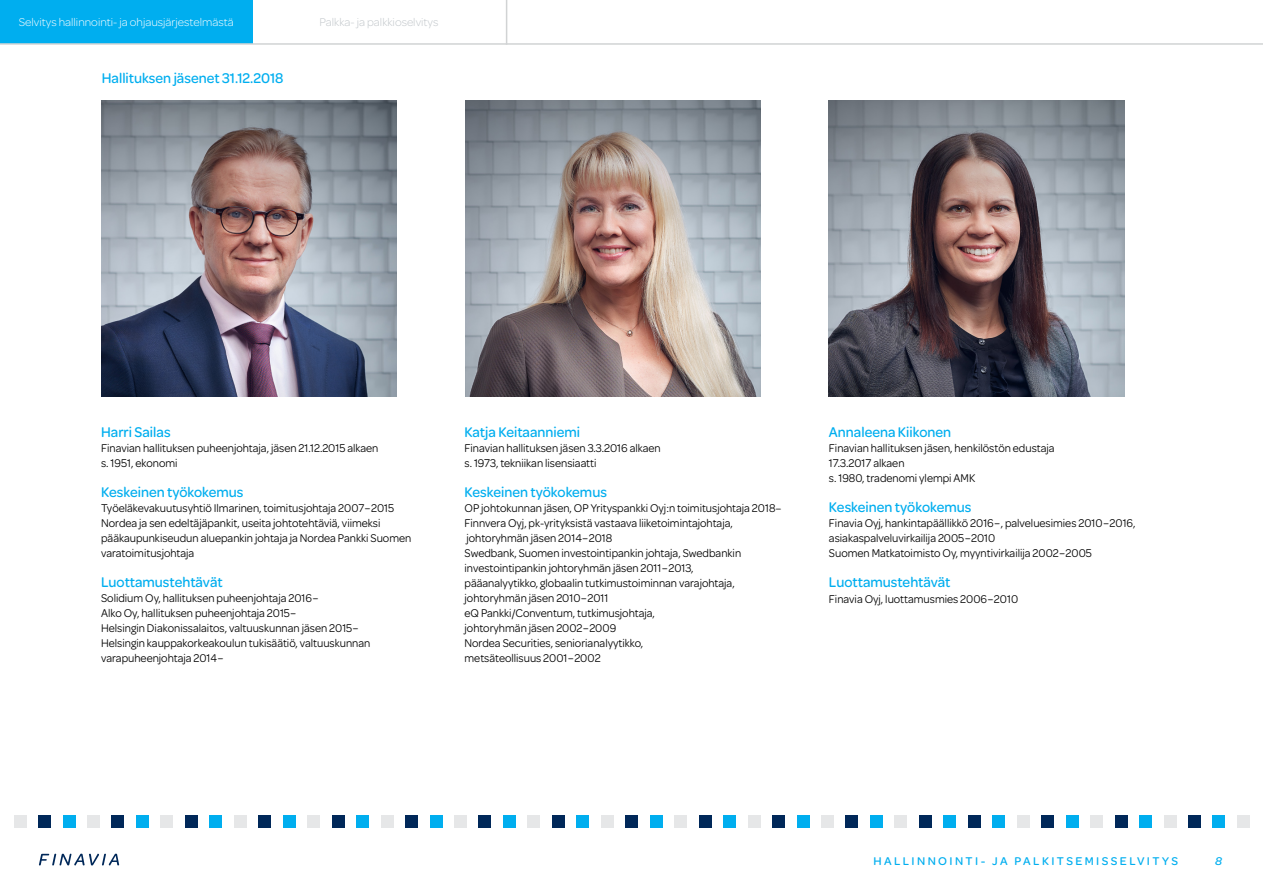
<style>
.page{position:relative;width:1263px;height:893px;background:#fff}
.page>*{position:absolute;margin:0;border:0;box-sizing:border-box;transform-origin:0 0}
.t1{font:500 15px "Omnes";color:#00aeef;scale:.95 1}
.t2{font:12px/15px "Omnes";color:#000;scale:.95 1}
.t3{font:300 12px "Omnes";color:#fff}
.t4{font:500 12px "Omnes";letter-spacing:.2em;color:#00aeef}
.t5{font:300 12px "Omnes";color:#c1c6ca}
.t6{font:italic 500 12px "Omnes";color:#00aeef}
</style>
<div class="page">
<svg style="left:39px;top:854px;width:80px;height:11px"></svg>
<div style="left:63px;top:816px;width:12px;height:12px;background:#00aeef"></div>
<div style="left:136px;top:816px;width:13px;height:12px;background:#00aeef"></div>
<div style="left:210px;top:816px;width:12px;height:12px;background:#00aeef"></div>
<div style="left:283px;top:816px;width:12px;height:12px;background:#00aeef"></div>
<div style="left:356px;top:816px;width:13px;height:12px;background:#00aeef"></div>
<div style="left:430px;top:816px;width:12px;height:12px;background:#00aeef"></div>
<div style="left:503px;top:816px;width:12px;height:12px;background:#00aeef"></div>
<div style="left:577px;top:816px;width:12px;height:12px;background:#00aeef"></div>
<div style="left:650px;top:816px;width:12px;height:12px;background:#00aeef"></div>
<div style="left:993px;top:816px;width:12px;height:12px;background:#00aeef"></div>
<div style="left:723px;top:816px;width:13px;height:12px;background:#00aeef"></div>
<div style="left:1066px;top:816px;width:12px;height:12px;background:#00aeef"></div>
<div style="left:797px;top:816px;width:12px;height:12px;background:#00aeef"></div>
<div style="left:1139px;top:816px;width:13px;height:12px;background:#00aeef"></div>
<div style="left:870px;top:816px;width:12px;height:12px;background:#00aeef"></div>
<div style="left:1213px;top:816px;width:12px;height:12px;background:#00aeef"></div>
<div style="left:944px;top:816px;width:12px;height:12px;background:#00aeef"></div>
<div style="left:112px;top:816px;width:12px;height:12px;background:#002859"></div>
<div style="left:38px;top:816px;width:13px;height:12px;background:#002859"></div>
<div style="left:185px;top:816px;width:12px;height:12px;background:#002859"></div>
<div style="left:259px;top:816px;width:12px;height:12px;background:#002859"></div>
<div style="left:332px;top:816px;width:12px;height:12px;background:#002859"></div>
<div style="left:405px;top:816px;width:13px;height:12px;background:#002859"></div>
<div style="left:479px;top:816px;width:12px;height:12px;background:#002859"></div>
<div style="left:552px;top:816px;width:12px;height:12px;background:#002859"></div>
<div style="left:626px;top:816px;width:12px;height:12px;background:#002859"></div>
<div style="left:968px;top:816px;width:12px;height:12px;background:#002859"></div>
<div style="left:699px;top:816px;width:12px;height:12px;background:#002859"></div>
<div style="left:1041px;top:816px;width:13px;height:12px;background:#002859"></div>
<div style="left:772px;top:816px;width:13px;height:12px;background:#002859"></div>
<div style="left:1115px;top:816px;width:12px;height:12px;background:#002859"></div>
<div style="left:846px;top:816px;width:12px;height:12px;background:#002859"></div>
<div style="left:1188px;top:816px;width:12px;height:12px;background:#002859"></div>
<div style="left:919px;top:816px;width:12px;height:12px;background:#002859"></div>
<div style="left:87px;top:816px;width:13px;height:12px;background:#e6e7e8"></div>
<div style="left:14px;top:816px;width:12px;height:12px;background:#e6e7e8"></div>
<div style="left:161px;top:816px;width:12px;height:12px;background:#e6e7e8"></div>
<div style="left:234px;top:816px;width:12px;height:12px;background:#e6e7e8"></div>
<div style="left:308px;top:816px;width:12px;height:12px;background:#e6e7e8"></div>
<div style="left:381px;top:816px;width:12px;height:12px;background:#e6e7e8"></div>
<div style="left:454px;top:816px;width:13px;height:12px;background:#e6e7e8"></div>
<div style="left:528px;top:816px;width:12px;height:12px;background:#e6e7e8"></div>
<div style="left:601px;top:816px;width:12px;height:12px;background:#e6e7e8"></div>
<div style="left:674px;top:816px;width:13px;height:12px;background:#e6e7e8"></div>
<div style="left:1017px;top:816px;width:12px;height:12px;background:#e6e7e8"></div>
<div style="left:748px;top:816px;width:12px;height:12px;background:#e6e7e8"></div>
<div style="left:1090px;top:816px;width:13px;height:12px;background:#e6e7e8"></div>
<div style="left:821px;top:816px;width:12px;height:12px;background:#e6e7e8"></div>
<div style="left:1164px;top:816px;width:12px;height:12px;background:#e6e7e8"></div>
<div style="left:895px;top:816px;width:12px;height:12px;background:#e6e7e8"></div>
<div style="left:1237px;top:816px;width:12px;height:12px;background:#e6e7e8"></div>
<img style="left:101px;top:100px;width:296px;height:296px">
<img style="left:465px;top:100px;width:296px;height:296px">
<img style="left:829px;top:100px;width:295px;height:296px">
<div style="left:0;top:0;width:253px;height:43px;background:#00aeef"></div>
<hr style="left:0;top:43px;width:1263px;height:2px;background:#d1d3d4">
<hr style="left:506px;top:0;width:1px;height:45px;background:#d1d3d4">
<p class="t3" style="left:19px;top:14px;width:216px">Selvitys hallinnointi- ja ohjausjärjestelmästä</p>
<p class="t5" style="left:319px;top:14px;width:120px">Palkka- ja palkkioselvitys</p>
<p class="t1" style="left:102px;top:67px;width:193px">Hallituksen jäsenet 31.12.2018</p>
<p class="t1" style="left:101px;top:422px;width:75px">Harri Sailas</p>
<p class="t2" style="left:101px;top:440px;width:293px">Finavian hallituksen puheenjohtaja, jäsen 21.12.2015 alkaen s. 1951, ekonomi</p>
<p class="t1" style="left:101px;top:482px;width:151px">Keskeinen työkokemus</p>
<p class="t2" style="left:101px;top:500px;width:328px">Työeläkevakuutusyhtiö Ilmarinen, toimitusjohtaja 2007−2015<br>Nordea ja sen edeltäjäpankit, useita johtotehtäviä, viimeksi pääkaupunkiseudun aluepankin johtaja ja Nordea Pankki Suomen varatoimitusjohtaja</p>
<p class="t1" style="left:101px;top:572px;width:129px">Luottamustehtävät</p>
<p class="t2" style="left:101px;top:590px;width:285px">Solidium Oy, hallituksen puheenjohtaja 2016−<br>Alko Oy, hallituksen puheenjohtaja 2015−<br>Helsingin Diakonissalaitos, valtuuskunnan jäsen 2015− Helsingin kauppakorkeakoulun tukisäätiö, valtuuskunnan varapuheenjohtaja 2014−</p>
<p class="t1" style="left:464px;top:422px;width:123px">Katja Keitaanniemi</p>
<p class="t2" style="left:464px;top:440px;width:208px">Finavian hallituksen jäsen 3.3.2016 alkaen s. 1973, tekniikan lisensiaatti</p>
<p class="t1" style="left:464px;top:482px;width:151px">Keskeinen työkokemus</p>
<p class="t2" style="left:464px;top:500px;width:335px">OP johtokunnan jäsen, OP Yrityspankki Oyj:n toimitusjohtaja 2018– Finnvera Oyj, pk-yrityksistä vastaava liiketoimintajohtaja, johtoryhmän jäsen 2014−2018<br>Swedbank, Suomen investointipankin johtaja, Swedbankin investointipankin johtoryhmän jäsen 2011−2013,<br>pääanalyytikko, globaalin tutkimustoiminnan varajohtaja, johtoryhmän jäsen 2010−2011<br>eQ Pankki/Conventum, tutkimusjohtaja,<br>johtoryhmän jäsen 2002−2009<br>Nordea Securities, seniorianalyytikko,<br>metsäteollisuus 2001−2002</p>
<p class="t1" style="left:829px;top:422px;width:130px">Annaleena Kiikonen</p>
<p class="t2" style="left:829px;top:440px;width:239px">Finavian hallituksen jäsen, henkilöstön edustaja<br>17.3.2017 alkaen<br>s. 1980, tradenomi ylempi AMK</p>
<p class="t1" style="left:829px;top:497px;width:151px">Keskeinen työkokemus</p>
<p class="t2" style="left:829px;top:515px;width:324px">Finavia Oyj, hankintapäällikkö 2016−, palveluesimies 2010−2016, asiakaspalveluvirkailija 2005−2010<br>Suomen Matkatoimisto Oy, myyntivirkailija 2002−2005</p>
<p class="t1" style="left:829px;top:572px;width:129px">Luottamustehtävät</p>
<p class="t2" style="left:829px;top:591px;width:201px">Finavia Oyj, luottamusmies 2006−2010</p>
<p class="t4" style="left:873px;top:853px;width:306px">HALLINNOINTI- JA PALKITSEMISSELVITYS</p>
<p class="t6" style="left:1215px;top:853px;width:8px">8</p>
</div>
